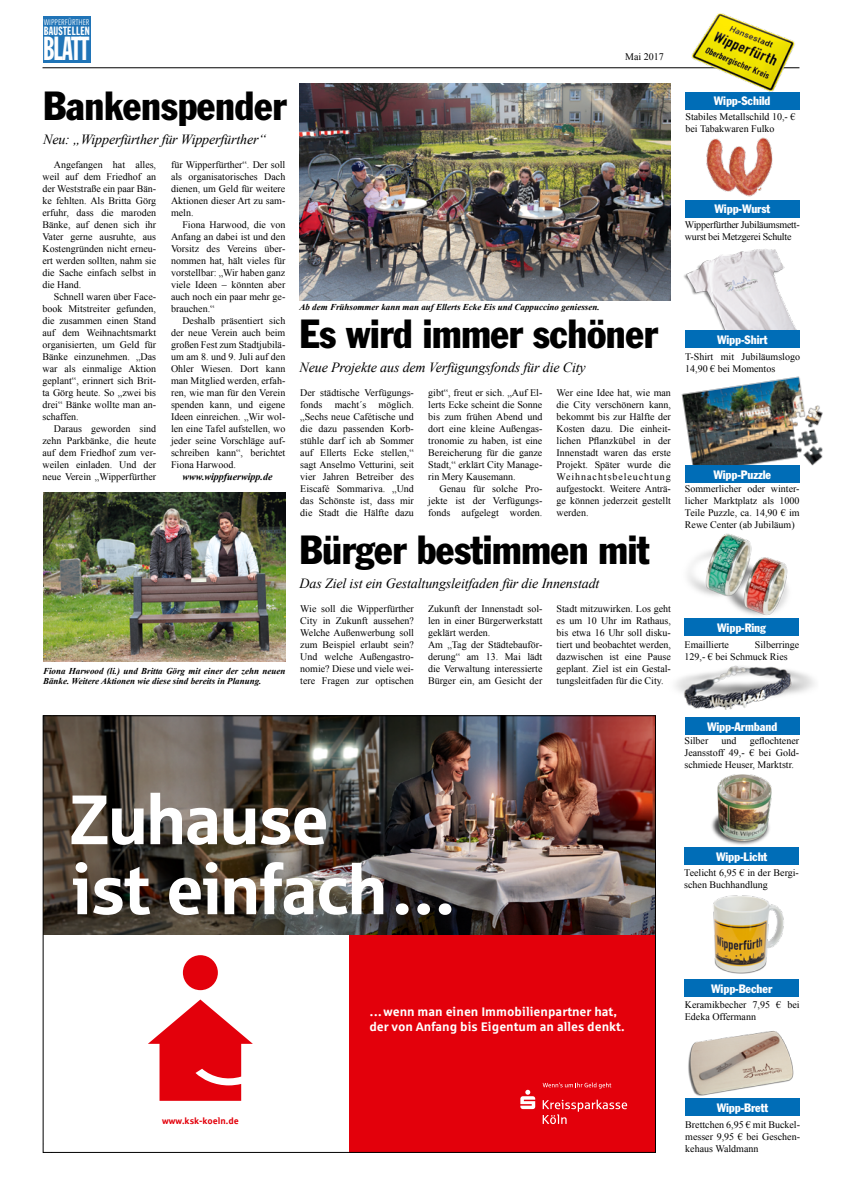
<style>
.page{position:relative;width:842px;height:1191px;background:#fff}
.page>*{position:absolute;margin:0;border:0;box-sizing:border-box;transform-origin:0 0}
.t1{font:70px/70px "Sparkasse Head";color:#fff}
.t2{font:condensed 40px "Franklin Gothic";letter-spacing:-.01em;color:#000}
.t3{font:32.8px "Franklin Gothic Extra Cond";letter-spacing:-.035em;color:#fff;scale:.84 1}
.t4{font:italic 14px "Times New Roman";letter-spacing:-.01em;color:#000}
.t5{font:700 12.5px/15px "Sparkasse Rg";color:#fff}
.t6{font:condensed 12px "Franklin Gothic";letter-spacing:-.005em;color:#fff}
.t7{font:11.8px "Franklin Gothic Extra Cond";letter-spacing:.025em;color:#fff}
.t8{font:10px/12px "Times New Roman";color:#000;text-align:justify}
.t9{font:10px/12px "Times New Roman";letter-spacing:-.025em;color:#000}
.t10{font:italic 700 10px "Times New Roman";color:#000}
.t11{font:italic 700 9px/10.8px "Times New Roman";color:#000}
.t12{font:700 9px "Sparkasse Rg";color:#e3000b}
.t13{font:8.1px "Avenir Next Condensed";letter-spacing:.01em;color:#fff;scale:.92 1}
</style>
<div class="page">
<img style="left:684px;top:249px;width:113px;height:81px">
<img style="left:706px;top:137px;width:67px;height:60px">
<img style="left:300px;top:83px;width:371px;height:217px">
<img style="left:681px;top:376px;width:142px;height:107px">
<img style="left:687px;top:533px;width:101px;height:83px">
<img style="left:675px;top:665px;width:140px;height:57px">
<img style="left:713px;top:895px;width:71px;height:79px">
<img style="left:711px;top:774px;width:61px;height:71px">
<img style="left:688px;top:1031px;width:106px;height:65px">
<img style="left:43px;top:492px;width:243px;height:169px">
<div style="left:685px;top:200px;width:115px;height:18px;background:#006db7"></div>
<div style="left:685px;top:92px;width:114px;height:17px;background:#006db7"></div>
<div style="left:685px;top:330px;width:114px;height:18px;background:#006db7"></div>
<div style="left:685px;top:465px;width:114px;height:17px;background:#006db7"></div>
<div style="left:684px;top:618px;width:115px;height:18px;background:#006db7"></div>
<div style="left:685px;top:717px;width:114px;height:17px;background:#006db7"></div>
<div style="left:685px;top:847px;width:114px;height:18px;background:#006db7"></div>
<div style="left:685px;top:979px;width:114px;height:18px;background:#006db7"></div>
<div style="left:685px;top:1098px;width:115px;height:17px;background:#006db7"></div>
<div style="left:349px;top:934px;width:306px;height:218px;background:#e3000b"></div>
<img style="left:45px;top:717px;width:609px;height:217px">
<svg style="left:148px;top:999px;width:105px;height:101px"></svg>
<div style="left:183px;top:955px;width:35px;height:35px;background:#e3000b;border-radius:50%"></div>
<svg style="left:543px;top:1099px;width:84px;height:25px"></svg>
<svg style="left:520px;top:1089px;width:15px;height:20px"></svg>
<svg style="left:543px;top:1082px;width:68px;height:6px"></svg>
<div style="left:43px;top:17px;width:48px;height:46px;background:#2074b7"></div>
<hr style="left:43px;top:67px;width:756px;height:1px;background:#000">
<img style="left:688px;top:13px;width:109px;height:79px">
<p class="t13" style="left:44px;top:15px;width:51px">WIPPERFÜRTHER</p>
<p class="t7" style="left:44px;top:25px;width:47px">BAUSTELLEN</p>
<h3 class="t3" style="left:43px;top:31px;width:56px">BLATT</h3>
<p class="t8" style="left:625px;top:50px;width:40px">Mai 2017</p>
<h2 class="t2" style="left:43px;top:81px;width:245px">Bankenspender</h2>
<h3 class="t4" style="left:43px;top:130px;width:225px">Neu: „Wipperfürther für Wipperfürther“</h3>
<p class="t8" style="left:43px;top:158px;width:115px;text-indent:11px">Angefangen hat alles, weil auf dem Friedhof an der Weststraße ein paar Bän&shy;ke fehlten. Als Britta Görg erfuhr, dass die maroden Bänke, auf denen sich ihr Vater gerne ausruhte, aus Kostengründen nicht erneu&shy;ert werden sollten, nahm sie die Sache einfach selbst in die Hand.</p>
<p class="t8" style="left:43px;top:290px;width:115px;text-indent:11px">Schnell waren über Face&shy;book Mitstreiter gefunden, die zusammen einen Stand auf dem Weihnachtsmarkt organisierten, um Geld für Bänke einzunehmen. „Das war als einmalige Aktion geplant“, erinnert sich Brit&shy;ta Görg heute. So „zwei bis drei“ Bänke wollte man an&shy;schaffen.</p>
<p class="t8" style="left:43px;top:422px;width:115px;text-indent:11px">Daraus geworden sind zehn Parkbänke, die heute auf dem Friedhof zum ver&shy;weilen einladen. Und der neue Verein „Wipperfürther</p>
<p class="t8" style="left:171px;top:158px;width:116px">für Wipperfürther“. Der soll als organisatorisches Dach dienen, um Geld für weitere Aktionen dieser Art zu sam&shy;meln.</p>
<p class="t8" style="left:171px;top:218px;width:116px;text-indent:11px">Fiona Harwood, die von Anfang an dabei ist und den Vorsitz des Vereins über&shy;nommen hat, hält vieles für vorstellbar: „Wir haben ganz viele Ideen – könnten aber auch noch ein paar mehr ge&shy;brauchen.“</p>
<p class="t8" style="left:171px;top:314px;width:116px;text-indent:11px">Deshalb präsentiert sich der neue Verein auch beim großen Fest zum Stadtjubilä&shy;um am 8. und 9. Juli auf den Ohler Wiesen. Dort kann man Mitglied werden, erfah&shy;ren, wie man für den Verein spenden kann, und eigene Ideen einreichen. „Wir wol&shy;len eine Tafel aufstellen, wo jeder seine Vorschläge auf&shy;schreiben kann“, berichtet Fiona Harwood.</p>
<p class="t10" style="left:182px;top:470px;width:92px">www.wippfuerwipp.de</p>
<p class="t11" style="left:43px;top:665px;width:244px">Fiona Harwood (li.) und Britta Görg mit einer der zehn neuen<br>Bänke. Weitere Aktionen wie diese sind bereits in Planung.</p>
<p class="t11" style="left:300px;top:301px;width:302px">Ab dem Frühsommer kann man auf Ellerts Ecke Eis und Cappuccino geniessen.</p>
<h2 class="t2" style="left:300px;top:309px;width:360px">Es wird immer schöner</h2>
<h3 class="t4" style="left:300px;top:358px;width:288px">Neue Projekte aus dem Verfügungsfonds für die City</h3>
<p class="t8" style="left:557px;top:386px;width:116px">Wer eine Idee hat, wie man die City verschönern kann, bekommt bis zur Hälfte der Kosten dazu. Die einheit&shy;lichen Pflanzkübel in der Innenstadt waren das erste Projekt. Später wurde die Weihnachtsbeleuchtung aufgestockt. Weitere Anträ&shy;ge können jederzeit gestellt werden.</p>
<h2 class="t2" style="left:300px;top:525px;width:351px">Bürger bestimmen mit</h2>
<h3 class="t4" style="left:300px;top:574px;width:301px">Das Ziel ist ein Gestaltungsleitfaden für die Innenstadt</h3>
<p class="t8" style="left:300px;top:602px;width:115px">Wie soll die Wipperfürther City in Zukunft aussehen?<br>Welche Außenwerbung soll zum Beispiel erlaubt sein?<br>Und welche Außengastro&shy;nomie? Diese und viele wei&shy;tere Fragen zur optischen</p>
<p class="t8" style="left:428px;top:602px;width:116px;text-align:left">Zukunft der Innenstadt sol&shy;len in einer Bürgerwerkstatt geklärt werden.<br>Am „Tag der Städtebauför&shy;derung“ am 13. Mai lädt die Verwaltung interessierte<br>Bürger ein, am Gesicht der</p>
<p class="t8" style="left:557px;top:602px;width:116px">Stadt mitzuwirken. Los geht es um 10 Uhr im Rathaus, bis etwa 16 Uhr soll disku&shy;tiert und beobachtet werden, dazwischen ist eine Pause geplant. Ziel ist ein Gestal&shy;tungsleitfaden für die City.</p>
<p class="t8" style="left:300px;top:386px;width:115px">Der städtische Verfügungs&shy;fonds macht´s möglich. „Sechs neue Cafétische und die dazu passenden Korb&shy;stühle darf ich ab Sommer auf Ellerts Ecke stellen,“ sagt Anselmo Vetturini, seit vier Jahren Betreiber des Eiscafé Sommariva. „Und das Schönste ist, dass mir die Stadt die Hälfte dazu</p>
<p class="t8" style="left:428px;top:386px;width:116px">gibt“, freut er sich. „Auf El&shy;lerts Ecke scheint die Sonne bis zum frühen Abend und dort eine kleine Außengas&shy;tronomie zu haben, ist eine Bereicherung für die ganze Stadt,“ erklärt City Manage&shy;rin Mery Kausemann.</p>
<p class="t8" style="left:428px;top:482px;width:116px;text-indent:11px">Genau für solche Pro&shy;jekte ist der Verfügungs&shy;fonds aufgelegt worden.</p>
<p class="t6" style="left:714px;top:94px;width:58px">Wipp-Schild</p>
<p class="t8" style="left:685px;top:110px;width:111px">Stabiles Metallschild 10,- € bei Tabakwaren Fulko</p>
<p class="t6" style="left:715px;top:202px;width:57px">Wipp-Wurst</p>
<p class="t9" style="left:685px;top:218px;width:116px">Wipperfürther Jubiläumsmett&shy;wurst bei Metzgerei Schulte</p>
<p class="t6" style="left:717px;top:332px;width:52px">Wipp-Shirt</p>
<p class="t8" style="left:685px;top:350px;width:116px">T-Shirt mit Jubiläumslogo<br>14,90 € bei Momentos</p>
<p class="t6" style="left:713px;top:467px;width:59px">Wipp-Puzzle</p>
<p class="t8" style="left:685px;top:482px;width:116px">Sommerlicher oder winter&shy;licher Marktplatz als 1000<br>Teile Puzzle, ca. 14,90 € im Rewe Center (ab Jubiläum)</p>
<p class="t6" style="left:717px;top:620px;width:50px">Wipp-Ring</p>
<p class="t8" style="left:685px;top:638px;width:46px">Emaillierte</p>
<p class="t8" style="left:685px;top:638px;width:116px;text-indent:70px">Silberringe<br>129,- € bei Schmuck Ries</p>
<h1 class="t1" style="left:70px;top:782px;width:385px">Zuhause<br>ist einfach...</h1>
<p class="t6" style="left:707px;top:719px;width:72px">Wipp-Armband</p>
<p class="t8" style="left:684px;top:734px;width:25px">Silber</p>
<p class="t8" style="left:721px;top:734px;width:16px">und</p>
<p class="t8" style="left:684px;top:734px;width:116px;text-indent:65px">geflochtener Jeansstoff 49,- € bei Gold&shy;schmiede Heuser, Marktstr.</p>
<p class="t6" style="left:716px;top:849px;width:53px">Wipp-Licht</p>
<p class="t8" style="left:684px;top:866px;width:116px">Teelicht 6,95 € in der Bergi&shy;schen Buchhandlung</p>
<p class="t5" style="left:369px;top:1003px;width:257px">... wenn man einen Immobilienpartner hat, der von Anfang bis Eigentum an alles denkt.</p>
<p class="t6" style="left:711px;top:981px;width:62px">Wipp-Becher</p>
<p class="t8" style="left:685px;top:998px;width:116px">Keramikbecher 7,95 € bei<br>Edeka Offermann</p>
<p class="t12" style="left:162px;top:1115px;width:78px">www.ksk-koeln.de</p>
<p class="t6" style="left:717px;top:1100px;width:53px">Wipp-Brett</p>
<p class="t8" style="left:685px;top:1118px;width:116px">Brettchen 6,95 € mit Buckel&shy;messer 9,95 € bei Geschen&shy;kehaus Waldmann</p>
</div>
